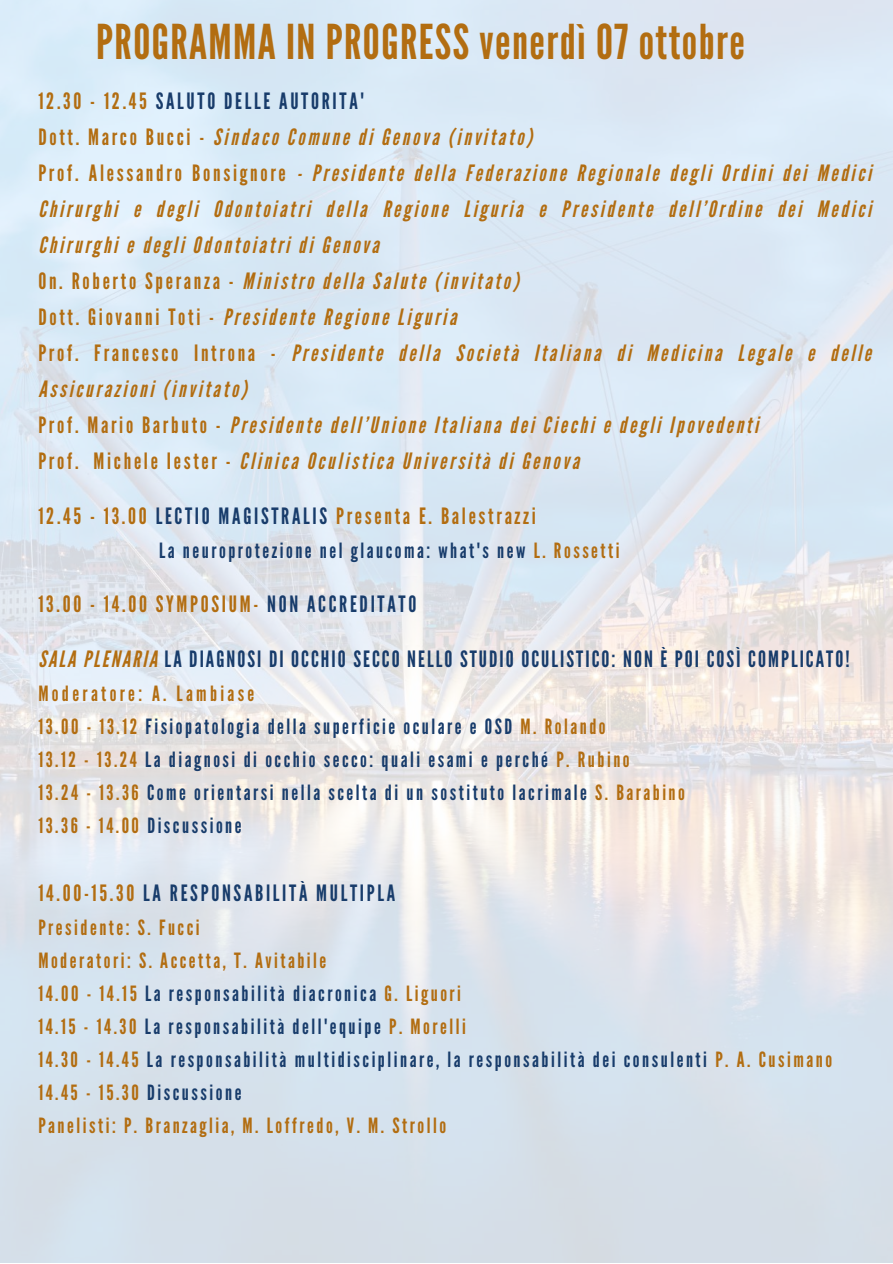
<style>
.page{position:relative;width:893px;height:1264px;background:#fff}
.page>*{position:absolute;margin:0;border:0;box-sizing:border-box;transform-origin:0 0}
.t1{font:48px "League Gothic";letter-spacing:.03em;color:#b26d11}
.t2{font:italic 22.5px/36px "League Gothic";letter-spacing:.12em;color:#b26d11}
.t3{font:22.5px "League Gothic";letter-spacing:.12em;color:#b26d11}
.t4{font:22.5px "League Gothic";letter-spacing:.09em;color:#183c6b}
.t5{font:22.5px "League Gothic";letter-spacing:.12em;color:#183c6b}
.t6{font:21px/33px "League Gothic";letter-spacing:.12em;color:#b26d11}
.t7{font:21px/33px "League Gothic";letter-spacing:.12em;color:#183c6b}
.s1{font-style:normal}
.s2{font-style:normal;color:#183c6b}
.s3{color:#183c6b}
.s4{color:#b26d11}
.s5{font-style:italic;color:#b26d11}
</style>
<div class="page">
<img style="left:0;top:0;width:892px;height:1262px">
<h1 class="t1" style="left:96px;top:15px;width:650px">PROGRAMMA IN PROGRESS venerdì 07 ottobre</h1>
<p class="t2" style="left:38px;top:84px;width:834px"><span class="s1">12.30 - 12.45</span> <span class="s2">SALUTO DELLE AUTORITA'<br></span><span class="s1">Dott. Marco Bucci -</span> Sindaco Comune di Genova (invitato)<br><span class="s1">Prof. Alessandro Bonsignore</span> - Presidente della Federazione Regionale degli Ordini dei Medici Chirurghi e degli Odontoiatri della Regione Liguria e Presidente dell’Ordine dei Medici Chirurghi e degli Odontoiatri di Genova<br><span class="s1">On. Roberto Speranza -</span> Ministro della Salute (invitato)<br><span class="s1">Dott. Giovanni Toti -</span> Presidente Regione Liguria<br><span class="s1">Prof. Francesco Introna -</span> Presidente della Società Italiana di Medicina Legale e delle Assicurazioni (invitato)<br><span class="s1">Prof. Mario Barbuto -</span> Presidente dell’Unione Italiana dei Ciechi e degli Ipovedenti<br><span class="s1">Prof. Michele Iester -</span> Clinica Oculistica Università di Genova</p>
<p class="t3" style="left:38px;top:503px;width:499px">12.45 - 13.00 <span class="s3">LECTIO MAGISTRALIS</span> Presenta E. Balestrazzi</p>
<p class="t7" style="left:159px;top:534px;width:462px">La neuroprotezione nel glaucoma: what's new <span class="s4">L. Rossetti</span></p>
<p class="t3" style="left:38px;top:591px;width:379px">13.00 - 14.00 SYMPOSIUM- <span class="s3">NON ACCREDITATO</span></p>
<p class="t4" style="left:38px;top:646px;width:812px"><span class="s5">SALA PLENARIA</span> LA DIAGNOSI DI OCCHIO SECCO NELLO STUDIO OCULISTICO: NON È POI COSÌ COMPLICATO!</p>
<p class="t7" style="left:38px;top:677px;width:648px"><span class="s4">Moderatore: A. Lambiase<br>13.00 - 13.12</span> Fisiopatologia della superficie oculare e OSD <span class="s4">M. Rolando<br>13.12 - 13.24</span> La diagnosi di occhio secco: quali esami e perché <span class="s4">P. Rubino<br>13.24 - 13.36</span> Come orientarsi nella scelta di un sostituto lacrimale <span class="s4">S. Barabino 13.36 - 14.00</span> Discussione</p>
<p class="t5" style="left:38px;top:879px;width:358px"><span class="s4">14.00-15.30</span> LA RESPONSABILITÀ MULTIPLA</p>
<p class="t6" style="left:38px;top:911px;width:795px">Presidente: S. Fucci<br>Moderatori: S. Accetta, T. Avitabile<br>14.00 - 14.15 <span class="s3">La responsabilità diacronica</span> G. Liguori<br>14.15 - 14.30 <span class="s3">La responsabilità dell'equipe</span> P. Morelli<br>14.30 - 14.45 <span class="s3">La responsabilità multidisciplinare, la responsabilità dei consulenti</span> P. A. Cusimano 14.45 - 15.30 <span class="s3">Discussione<br></span>Panelisti: P. Branzaglia, M. Loffredo, V. M. Strollo</p>
</div>
